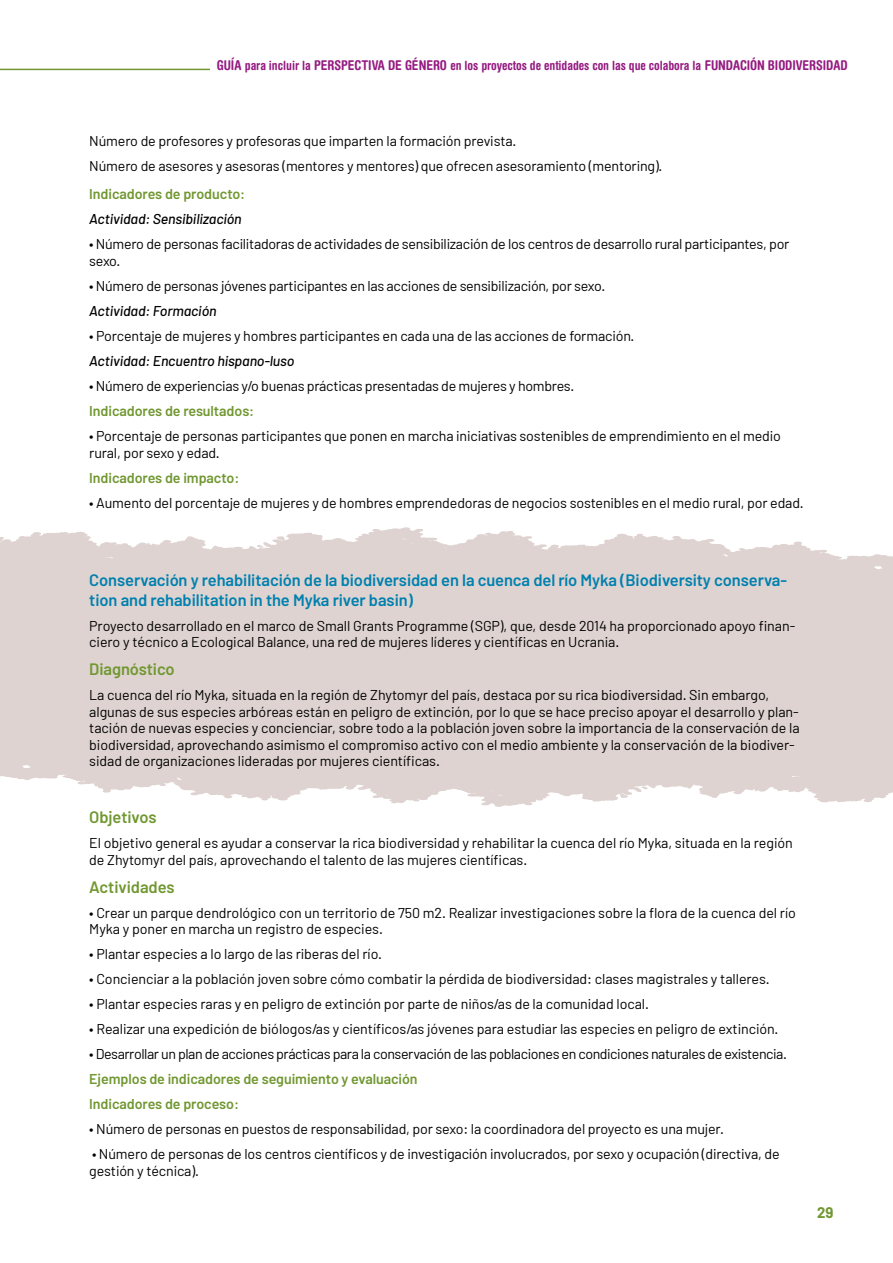
<style>
.page{position:relative;width:893px;height:1263px;background:#fff}
.page>*{position:absolute;margin:0;border:0;box-sizing:border-box;transform-origin:0 0}
.t1{font:600 16.5px/19.8px "Barlow";letter-spacing:-.005em;color:#0080af}
.t2{font:600 16.5px "Barlow";letter-spacing:-.005em;color:#709730}
.t3{font:700 15px "Barlow";color:#709730}
.t4{font:14.25px/16.5px "Barlow";letter-spacing:-.01em;color:#000}
.t5{font:600 14.25px/25px "Barlow";letter-spacing:-.005em;color:#709730}
.t6{font:14.25px "Barlow";letter-spacing:-.03em;color:#000}
.t7{font:italic 500 14.25px "Barlow";letter-spacing:-.01em;color:#000}
.t8{font:700 condensed 12.75px "Helvetica Rounded";letter-spacing:-.005em;color:#951b81}
.s1{font-size:13.5px}
</style>
<div class="page">
<hr style="left:0;top:69px;width:210px;height:1px;background:#709730">
<svg style="left:0;top:527px;width:893px;height:48px;fill:#ded3d0"></svg>
<div style="left:0;top:575px;width:893px;height:232px;background:#ded3d0"></div>
<p class="t8" style="left:217px;top:58px;width:632px"><span class="s1">GUÍA</span> para incluir la <span class="s1">PERSPECTIVA DE GÉNERO</span> en los proyectos de entidades con las que colabora la <span class="s1">FUNDACIÓN BIODIVERSIDAD</span></p>
<p class="t4" style="left:89px;top:130px;width:575px;line-height:25px">Número de profesores y profesoras que imparten la formación prevista.<br>Número de asesores y asesoras (mentores y mentores) que ofrecen asesoramiento (mentoring).</p>
<p class="t5" style="left:89px;top:183px;width:158px">Indicadores de producto:</p>
<p class="t7" style="left:89px;top:214px;width:154px">Actividad: Sensibilización</p>
<p class="t4" style="left:89px;top:237px;width:702px">• Número de personas facilitadoras de actividades de sensibilización de los centros de desarrollo rural participantes, por sexo.</p>
<p class="t4" style="left:89px;top:279px;width:518px">• Número de personas jóvenes participantes en las acciones de sensibilización, por sexo.</p>
<p class="t7" style="left:89px;top:305px;width:129px">Actividad: Formación</p>
<p class="t4" style="left:89px;top:329px;width:547px">• Porcentaje de mujeres y hombres participantes en cada una de las acciones de formación.</p>
<p class="t7" style="left:89px;top:355px;width:207px">Actividad: Encuentro hispano-luso</p>
<p class="t4" style="left:89px;top:379px;width:487px">• Número de experiencias y/o buenas prácticas presentadas de mujeres y hombres.</p>
<p class="t5" style="left:89px;top:400px;width:167px">Indicadores de resultados:</p>
<p class="t4" style="left:89px;top:429px;width:693px">• Porcentaje de personas participantes que ponen en marcha iniciativas sostenibles de emprendimiento en el medio rural, por sexo y edad.</p>
<p class="t5" style="left:89px;top:466px;width:152px">Indicadores de impacto:</p>
<p class="t4" style="left:89px;top:495px;width:716px">• Aumento del porcentaje de mujeres y de hombres emprendedoras de negocios sostenibles en el medio rural, por edad.</p>
<p class="t1" style="left:89px;top:569px;width:699px">Conservación y rehabilitación de la biodiversidad en la cuenca del río Myka (Biodiversity conserva&shy;tion and rehabilitation in the Myka river basin)</p>
<p class="t4" style="left:89px;top:617px;width:707px">Proyecto desarrollado en el marco de Small Grants Programme (SGP), que, desde 2014 ha proporcionado apoyo finan&shy;ciero y técnico a Ecological Balance, una red de mujeres líderes y científicas en Ucrania.</p>
<p class="t2" style="left:89px;top:663px;width:87px">Diagnóstico</p>
<p class="t4" style="left:89px;top:688px;width:712px">La cuenca del río Myka, situada en la región de Zhytomyr del país, destaca por su rica biodiversidad. Sin embargo, algunas de sus especies arbóreas están en peligro de extinción, por lo que se hace preciso apoyar el desarrollo y plan&shy;tación de nuevas especies y concienciar, sobre todo a la población joven sobre la importancia de la conservación de la biodiversidad, aprovechando asimismo el compromiso activo con el medio ambiente y la conservación de la biodiver&shy;sidad de organizaciones lideradas por mujeres científicas.</p>
<p class="t2" style="left:89px;top:811px;width:69px">Objetivos</p>
<p class="t4" style="left:89px;top:836px;width:705px">El objetivo general es ayudar a conservar la rica biodiversidad y rehabilitar la cuenca del río Myka, situada en la región de Zhytomyr del país, aprovechando el talento de las mujeres científicas.</p>
<p class="t2" style="left:89px;top:875px;width:87px">Actividades</p>
<p class="t4" style="left:89px;top:904px;width:708px">• Crear un parque dendrológico con un territorio de 750 m2. Realizar investigaciones sobre la flora de la cuenca del río<br>Myka y poner en marcha un registro de especies.</p>
<p class="t4" style="left:89px;top:947px;width:294px">• Plantar especies a lo largo de las riberas del río.</p>
<p class="t4" style="left:89px;top:972px;width:682px">• Concienciar a la población joven sobre cómo combatir la pérdida de biodiversidad: clases magistrales y talleres.</p>
<p class="t4" style="left:89px;top:997px;width:561px">• Plantar especies raras y en peligro de extinción por parte de niños/as de la comunidad local.</p>
<p class="t4" style="left:89px;top:1021px;width:691px">• Realizar una expedición de biólogos/as y científicos/as jóvenes para estudiar las especies en peligro de extinción.</p>
<p class="t6" style="left:89px;top:1048px;width:699px">• Desarrollar un plan de acciones prácticas para la conservación de las poblaciones en condiciones naturales de existencia.</p>
<p class="t5" style="left:89px;top:1068px;width:330px">Ejemplos de indicadores de seguimiento y evaluación<br>Indicadores de proceso:</p>
<p class="t4" style="left:89px;top:1122px;width:636px">• Número de personas en puestos de responsabilidad, por sexo: la coordinadora del proyecto es una mujer.</p>
<p class="t4" style="left:89px;top:1146px;width:692px">• Número de personas de los centros científicos y de investigación involucrados, por sexo y ocupación (directiva, de gestión y técnica).</p>
<p class="t3" style="left:817px;top:1204px;width:18px">29</p>
</div>
